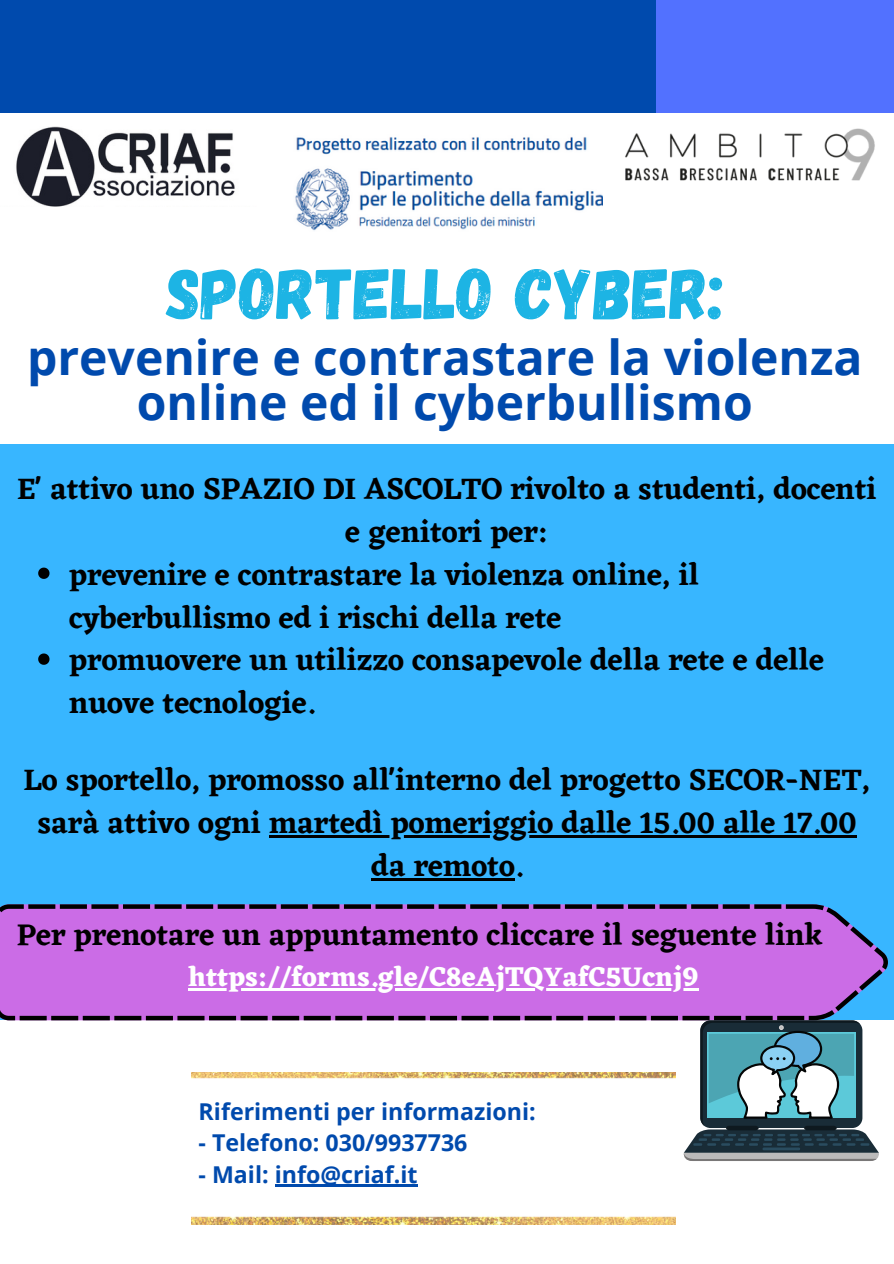
<style>
.page{position:relative;width:894px;height:1264px;background:#fff}
.page>*{position:absolute;margin:0;border:0;box-sizing:border-box;transform-origin:0 0}
.t1{font:72px "Gagalin";color:#1db4e4}
.t2{font:700 48px/45px "Open Sans";color:#004aad;text-align:center}
.t3{font:600 30.75px/42.9px "Eczar";color:#000;text-align:center}
.t4{font:700 27.75px "Eczar";color:#fff}
.t5{font:700 23.25px "Open Sans";color:#004aad}
</style>
<div class="page">
<div style="left:0;top:0;width:655px;height:113px;background:#004aad"></div>
<div style="left:656px;top:0;width:237px;height:113px;background:#5271ff"></div>
<img style="left:16px;top:126px;width:219px;height:80px">
<img style="left:295px;top:137px;width:307px;height:94px">
<img style="left:625px;top:128px;width:250px;height:53px">
<div style="left:0;top:444px;width:893px;height:576px;background:#38b6ff"></div>
<svg style="left:0;top:904px;width:887px;height:116px;background:#b967d7"></svg>
<svg style="left:38px;top:567px;width:11px;height:12px"></svg>
<svg style="left:38px;top:653px;width:11px;height:11px"></svg>
<hr style="left:269px;top:835px;width:587px;height:2px;background:#000">
<hr style="left:371px;top:878px;width:143px;height:2px;background:#000">
<hr style="left:188px;top:988px;width:510px;height:2px;background:#fff">
<img style="left:191px;top:1072px;width:484px;height:152px">
<svg style="left:683px;top:1020px;width:196px;height:140px"></svg>
<hr style="left:275px;top:1184px;width:142px;height:3px;background:#004aad">
<h1 class="t1" style="left:166px;top:247px;width:559px">SPORTELLO CYBER:</h1>
<h2 class="t2" style="left:27px;top:334px;width:836px">prevenire e contrastare la violenza online ed il cyberbullismo</h2>
<p class="t3" style="left:17px;top:466px;width:860px">E' attivo uno SPAZIO DI ASCOLTO rivolto a studenti, docenti e genitori per:</p>
<p class="t3" style="left:69px;top:552px;width:756px;text-align:left">prevenire e contrastare la violenza online, il cyberbullismo ed i rischi della rete<br>promuovere un utilizzo consapevole della rete e delle nuove tecnologie.</p>
<p class="t3" style="left:24px;top:758px;width:848px">Lo sportello, promosso all'interno del progetto SECOR-NET, sarà attivo ogni martedì pomeriggio dalle 15.00 alle 17.00 da remoto.</p>
<p class="t3" style="left:17px;top:913px;width:808px">Per prenotare un appuntamento cliccare il seguente link</p>
<p class="t4" style="left:188px;top:959px;width:511px">https://forms.gle/C8eAjTQYafC5Ucnj9</p>
<p class="t5" style="left:198px;top:1094px;width:338px">Riferimenti per informazioni:</p>
<p class="t5" style="left:198px;top:1126px;width:270px">- Telefono: 030/9937736</p>
<p class="t5" style="left:198px;top:1157px;width:220px">- Mail: info@criaf.it</p>
</div>
